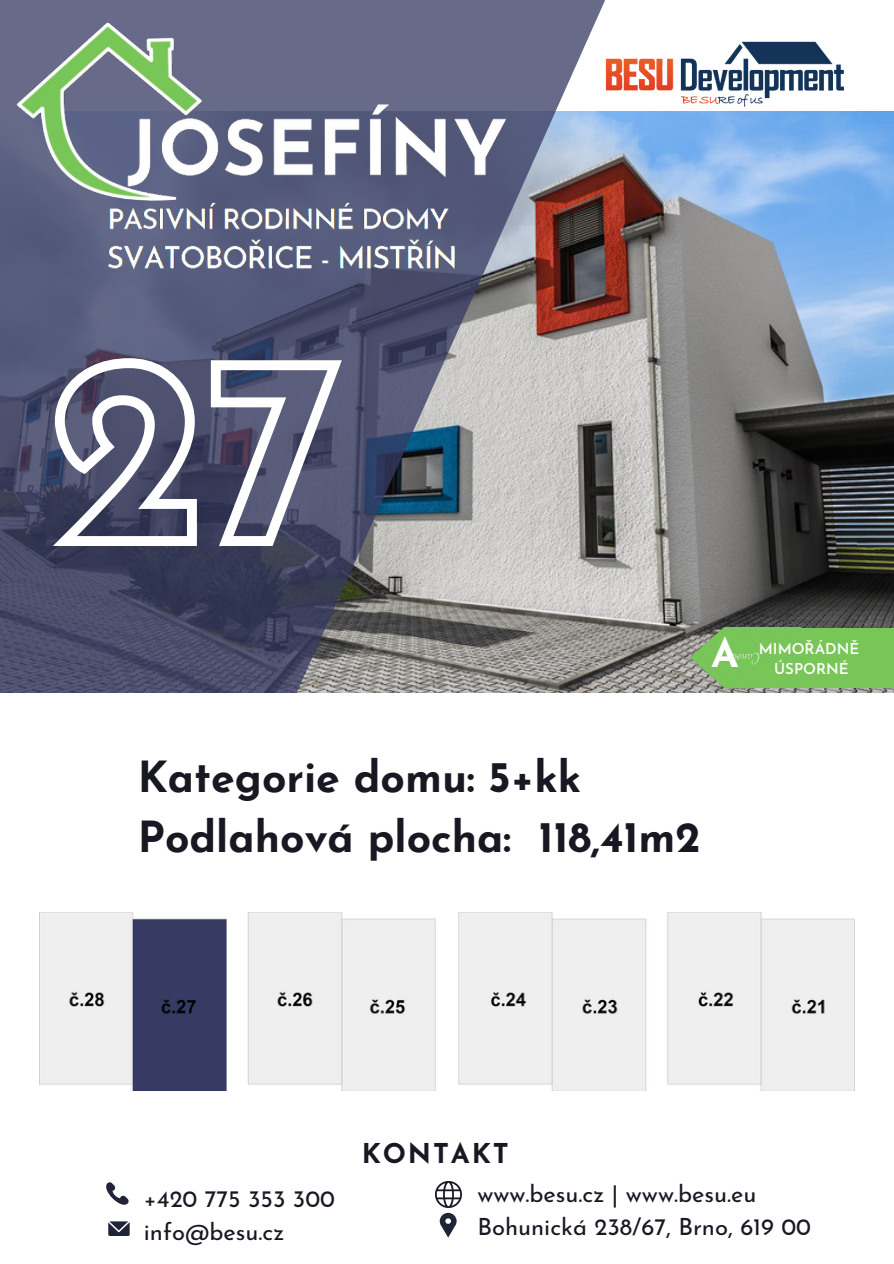
<style>
.page{position:relative;width:894px;height:1264px;background:#fff}
.page>*{position:absolute;margin:0;border:0;box-sizing:border-box;transform-origin:0 0}
.t1{font:700 42.75px "Josefin Sans";color:#181823}
.t2{font:700 39.75px "Josefin Sans";color:#fff}
.t3{font:700 27.3px "Josefin Sans";letter-spacing:.07em;color:#181823}
.t4{font:23.7px "Josefin Sans";color:#181823}
.t5{font:600 15px "Josefin Sans";color:#fff}
</style>
<div class="page">
<img style="left:621px;top:112px;width:272px;height:581px">
<svg style="left:0;top:0;width:621px;height:693px"></svg>
<img style="left:562px;top:0;width:324px;height:135px">
<svg style="left:106px;top:1182px;width:23px;height:23px"></svg>
<svg style="left:108px;top:1221px;width:22px;height:14px"></svg>
<svg style="left:439px;top:1212px;width:17px;height:25px"></svg>
<img style="left:436px;top:1181px;width:25px;height:25px">
<div style="left:753px;top:628px;width:140px;height:59px;background:#79c658"></div>
<img style="left:689px;top:627px;width:111px;height:60px">
<img style="left:11px;top:0;width:510px;height:295px">
<svg style="left:41px;top:352px;width:306px;height:199px"></svg>
<img style="left:40px;top:912px;width:814px;height:178px">
<p class="t2" style="left:710px;top:637px;width:29px">A</p>
<p class="t5" style="left:758px;top:643px;width:102px">MIMOŘÁDNĚ</p>
<p class="t5" style="left:774px;top:662px;width:76px">ÚSPORNÉ</p>
<p class="t1" style="left:138px;top:760px;width:445px">Kategorie domu: 5+kk</p>
<p class="t1" style="left:138px;top:820px;width:564px">Podlahová plocha: 118,41m2</p>
<p class="t4" style="left:144px;top:1188px;width:193px">+420 775 353 300</p>
<p class="t4" style="left:144px;top:1222px;width:142px">info@besu.cz</p>
<p class="t3" style="left:361px;top:1142px;width:148px">KONTAKT</p>
<p class="t4" style="left:477px;top:1184px;width:280px">www.besu.cz | www.besu.eu</p>
<p class="t4" style="left:477px;top:1217px;width:335px">Bohunická 238/67, Brno, 619 00</p>
</div>
